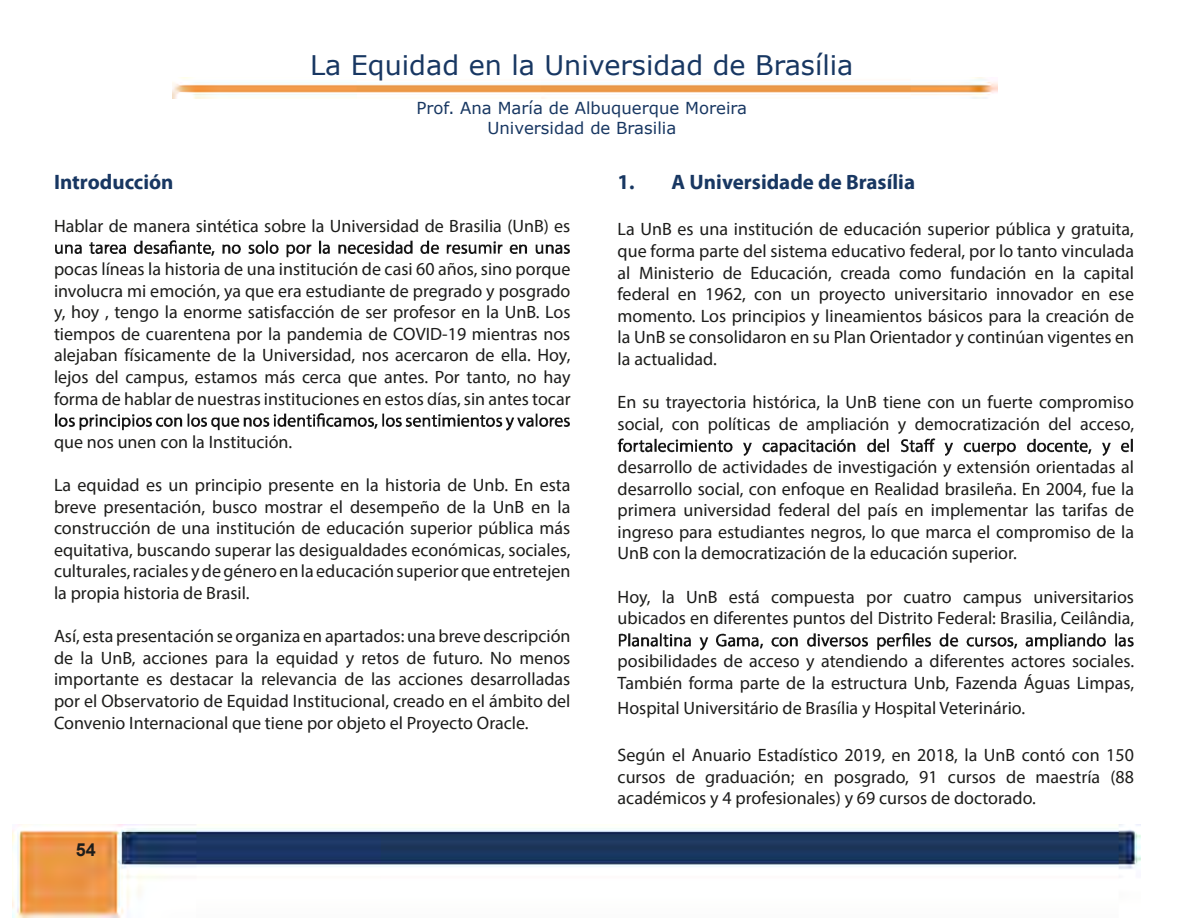
<style>
.page{position:relative;width:1188px;height:918px;background:#fff}
.page>*{position:absolute;margin:0;border:0;box-sizing:border-box;transform-origin:0 0}
.t1{font:27px "Verdana";color:#183762}
.t2{font:700 21px "Myriad Pro";color:#183762}
.t3{font:18px/21.6px "Myriad Pro";color:#1d1d1b;text-align:justify}
.t4{font:700 18px "Arial";color:#1d1d1b}
.t5{font:16.5px/19.8px "Verdana";color:#183762;text-align:center}
</style>
<div class="page">
<img style="left:12px;top:82px;width:1122px;height:836px">
<img style="left:173px;top:77px;width:824px;height:22px">
<img style="left:13px;top:824px;width:1128px;height:94px">
<h1 class="t1" style="left:310px;top:48px;width:545px">La Equidad en la Universidad de Brasília</h1>
<p class="t5" style="left:417px;top:99px;width:332px">Prof. Ana María de Albuquerque Moreira<br>Universidad de Brasilia</p>
<p class="t2" style="left:54px;top:170px;width:121px">Introducción</p>
<p class="t3" style="left:54px;top:215px;width:518px">Hablar de manera sintética sobre la Universidad de Brasilia (UnB) es</p>
<p class="t3" style="left:54px;top:258px;width:518px">pocas líneas la historia de una institución de casi 60 años, sino porque involucra mi emoción, ya que era estudiante de pregrado y posgrado y, hoy , tengo la enorme satisfacción de ser profesor en la UnB. Los tiempos de cuarentena por la pandemia de COVID-19 mientras nos alejaban físicamente de la Universidad, nos acercaron de ella. Hoy, lejos del campus, estamos más cerca que antes. Por tanto, no hay forma de hablar de nuestras instituciones en estos días, sin antes tocar</p>
<p class="t3" style="left:54px;top:431px;width:240px">que nos unen con la Institución.</p>
<p class="t3" style="left:54px;top:474px;width:518px">La equidad es un principio presente en la historia de Unb. En esta breve presentación, busco mostrar el desempeño de la UnB en la construcción de una institución de educación superior pública más equitativa, buscando superar las desigualdades económicas, sociales, culturales, raciales y de género en la educación superior que entretejen la propia historia de Brasil.</p>
<p class="t3" style="left:54px;top:625px;width:518px">Así, esta presentación se organiza en apartados: una breve descripción de la UnB, acciones para la equidad y retos de futuro. No menos importante es destacar la relevancia de las acciones desarrolladas por el Observatorio de Equidad Institucional, creado en el ámbito del Convenio Internacional que tiene por objeto el Proyecto Oracle.</p>
<p class="t4" style="left:76px;top:838px;width:22px">54</p>
<p class="t2" style="left:618px;top:170px;width:299px">1. A Universidade de Brasília</p>
<p class="t3" style="left:618px;top:218px;width:518px">La UnB es una institución de educación superior pública y gratuita, que forma parte del sistema educativo federal, por lo tanto vinculada al Ministerio de Educación, creada como fundación en la capital federal en 1962, con un proyecto universitario innovador en ese momento. Los principios y lineamientos básicos para la creación de la UnB se consolidaron en su Plan Orientador y continúan vigentes en la actualidad.</p>
<p class="t3" style="left:618px;top:391px;width:518px">En su trayectoria histórica, la UnB tiene con un fuerte compromiso social, con políticas de ampliación y democratización del acceso,</p>
<p class="t3" style="left:618px;top:456px;width:518px">desarrollo de actividades de investigación y extensión orientadas al desarrollo social, con enfoque en Realidad brasileña. En 2004, fue la primera universidad federal del país en implementar las tarifas de ingreso para estudiantes negros, lo que marca el compromiso de la UnB con la democratización de la educación superior.</p>
<p class="t3" style="left:618px;top:585px;width:518px">Hoy, la UnB está compuesta por cuatro campus universitarios ubicados en diferentes puntos del Distrito Federal: Brasilia, Ceilândia,</p>
<p class="t3" style="left:618px;top:650px;width:518px">posibilidades de acceso y atendiendo a diferentes actores sociales.<br>También forma parte de la estructura Unb, Fazenda Águas Limpas,</p>
<p class="t3" style="left:618px;top:697px;width:409px">Hospital Universitário de Brasília y Hospital Veterinário.</p>
<p class="t3" style="left:618px;top:744px;width:518px">Según el Anuario Estadístico 2019, en 2018, la UnB contó con 150 cursos de graduación; en posgrado, 91 cursos de maestría (88 académicos y 4 profesionales) y 69 cursos de doctorado.</p>
</div>
